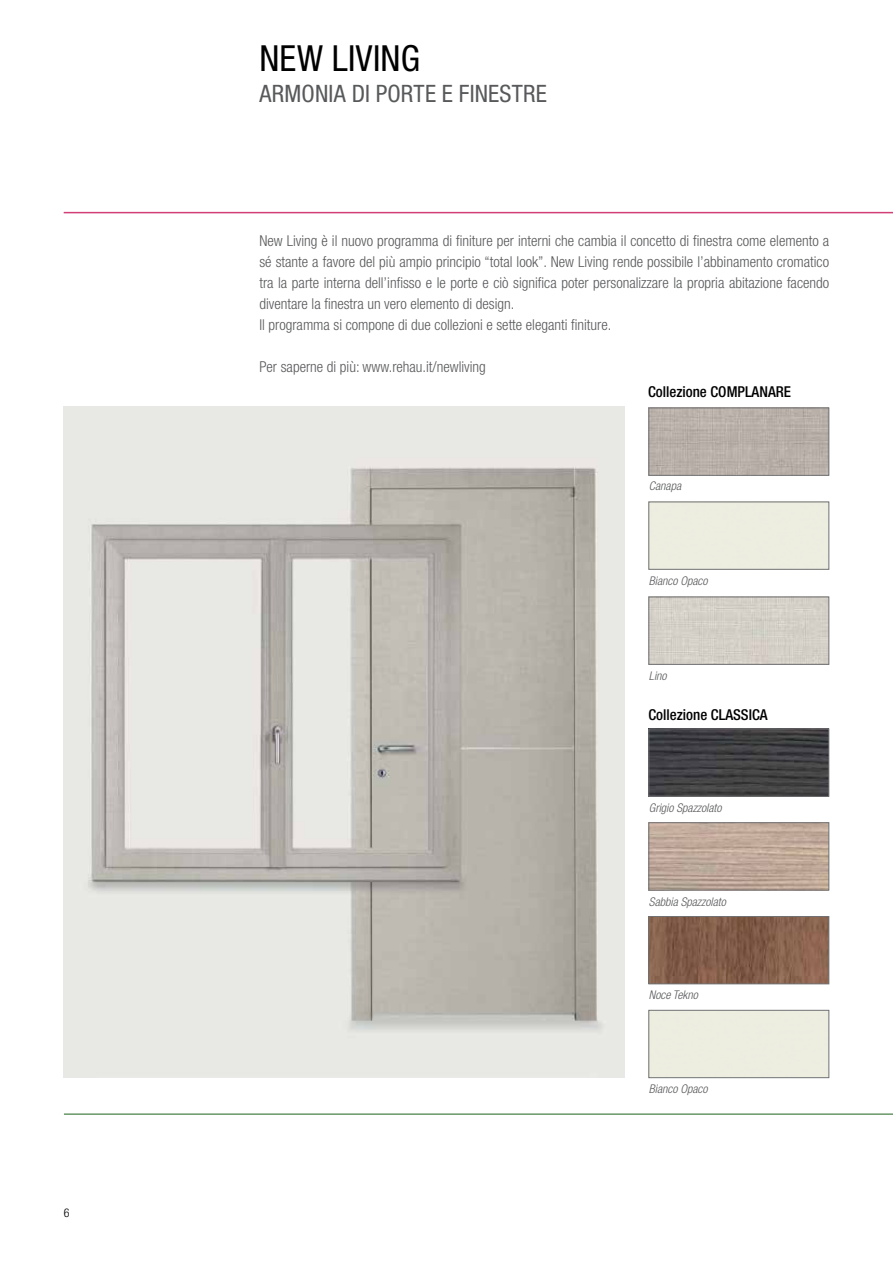
<style>
.page{position:relative;width:893px;height:1263px;background:#fff}
.page>*{position:absolute;margin:0;border:0;box-sizing:border-box;transform-origin:0 0}
.t1{font:condensed 36px "Helvetica Neue";letter-spacing:.01em;color:#000}
.t2{font:condensed 24px "Helvetica Neue";letter-spacing:.01em;color:#58595b}
.t3{font:300 condensed 15px/21px "Helvetica Neue";color:#58595b}
.t4{font:500 condensed 15px "Helvetica Neue";color:#000}
.t5{font:italic 300 condensed 12px "Helvetica Neue";color:#58595b}
.t6{font:300 condensed 12px "Helvetica Neue";color:#000}
</style>
<div class="page">
<hr style="left:64px;top:212px;width:829px;height:1px;background:#d13f76">
<hr style="left:64px;top:1113px;width:829px;height:2px;background:#699667">
<img style="left:64px;top:407px;width:561px;height:670px">
<img style="left:650px;top:410px;width:177px;height:64px">
<div style="left:648px;top:408px;width:181px;height:68px;border:1px solid #717275"></div>
<div style="left:648px;top:502px;width:181px;height:68px;border:1px solid #717275"></div>
<div style="left:650px;top:599px;width:177px;height:64px;background:#d4d0c7"></div>
<div style="left:648px;top:597px;width:181px;height:68px;border:1px solid #717275"></div>
<img style="left:650px;top:731px;width:177px;height:64px">
<div style="left:648px;top:729px;width:181px;height:68px;border:1px solid #717275"></div>
<img style="left:650px;top:824px;width:177px;height:64px">
<div style="left:648px;top:822px;width:181px;height:68px;border:1px solid #717275"></div>
<img style="left:650px;top:918px;width:177px;height:64px">
<div style="left:648px;top:916px;width:181px;height:68px;border:1px solid #717275"></div>
<div style="left:648px;top:1010px;width:181px;height:68px;border:1px solid #717275"></div>
<p class="t6" style="left:64px;top:1206px;width:7px">6</p>
<h1 class="t1" style="left:259px;top:37px;width:162px">NEW LIVING</h1>
<h2 class="t2" style="left:259px;top:80px;width:289px">ARMONIA DI PORTE E FINESTRE</h2>
<p class="t3" style="left:259px;top:231px;width:571px">New Living è il nuovo programma di finiture per interni che cambia il concetto di finestra come elemento a sé stante a favore del più ampio principio “total look”. New Living rende possibile l’abbinamento cromatico tra la parte interna dell’infisso e le porte e ciò significa poter personalizzare la propria abitazione facendo diventare la finestra un vero elemento di design.<br>Il programma si compone di due collezioni e sette eleganti finiture.</p>
<p class="t3" style="left:259px;top:357px;width:228px">Per saperne di più: www.rehau.it/newliving</p>
<p class="t4" style="left:648px;top:383px;width:145px">Collezione COMPLANARE</p>
<p class="t5" style="left:649px;top:479px;width:34px">Canapa</p>
<p class="t5" style="left:649px;top:573px;width:60px">Bianco Opaco</p>
<p class="t5" style="left:649px;top:669px;width:19px">Lino</p>
<p class="t4" style="left:648px;top:705px;width:121px">Collezione CLASSICA</p>
<p class="t5" style="left:649px;top:801px;width:74px">Grigio Spazzolato</p>
<p class="t5" style="left:649px;top:894px;width:78px">Sabbia Spazzolato</p>
<p class="t5" style="left:649px;top:988px;width:50px">Noce Tekno</p>
<p class="t5" style="left:649px;top:1082px;width:60px">Bianco Opaco</p>
</div>
